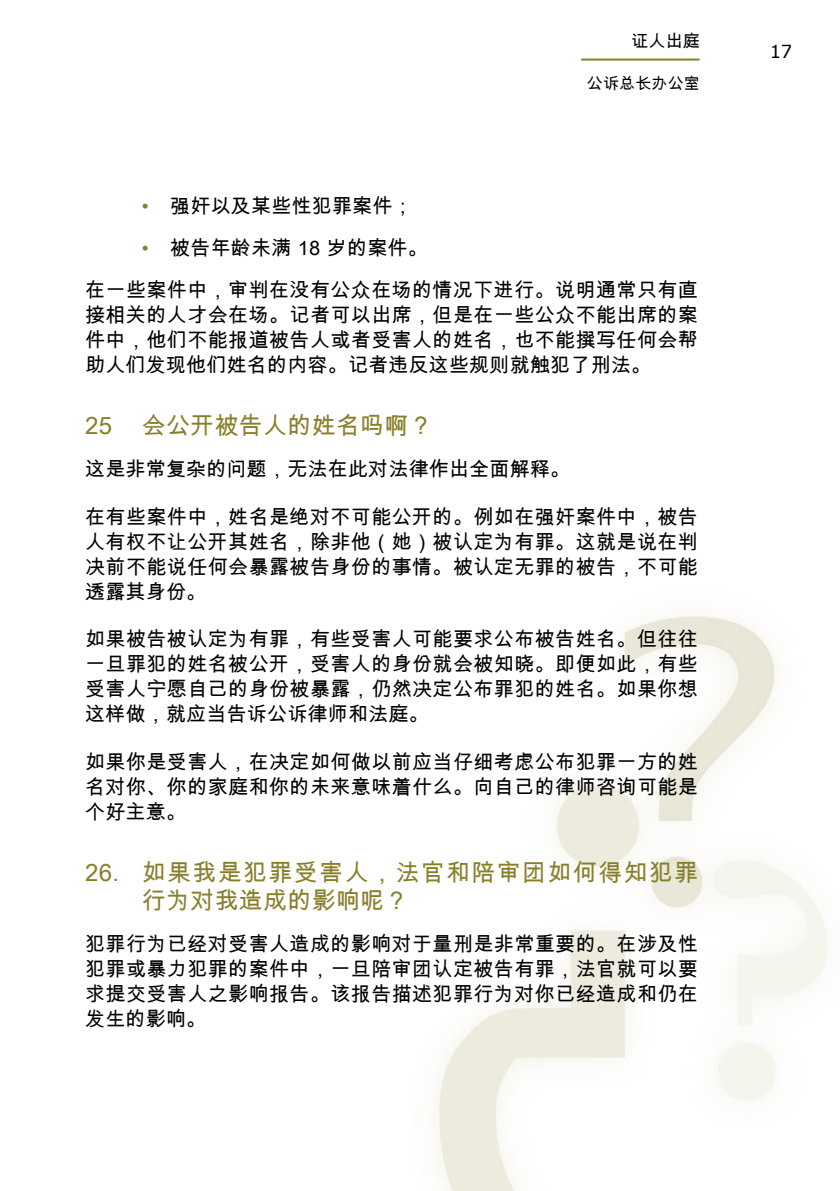
<style>
.page{position:relative;width:840px;height:1191px;background:#fff}
.page>*{position:absolute;margin:0;border:0;box-sizing:border-box;transform-origin:0 0}
.t1{font:24px/28px "Arial Unicode MS";letter-spacing:.055em;color:#887f2a}
.t2{font:24px "Arial Unicode MS";letter-spacing:.01em;color:#887f2a}
.t3{font:20px/25px "Arial Unicode MS";letter-spacing:.02em;color:#000;text-align:justify}
.t4{font:20px/42px "Arial Unicode MS";color:#887f2a}
.t5{font:18px "Verdana";color:#000}
.t6{font:17px "Arial Unicode MS";color:#000}
.t7{font:16px "Arial Unicode MS";letter-spacing:.01em;color:#000}
</style>
<div class="page">
<img style="left:434px;top:616px;width:394px;height:575px">
<hr style="left:581px;top:59px;width:118px;height:2px;background:#887f2a">
<p class="t6" style="left:631px;top:28px;width:70px">证人出庭</p>
<p class="t7" style="left:586px;top:72px;width:114px">公诉总长办公室</p>
<p class="t3" style="left:170px;top:193px;width:244px">强奸以及某些性犯罪案件；</p>
<p class="t3" style="left:170px;top:235px;width:259px">被告年龄未满 18 岁的案件。</p>
<p class="t3" style="left:85px;top:277px;width:614px">在一些案件中，审判在没有公众在场的情况下进行。说明通常只有直</p>
<p class="t3" style="left:85px;top:302px;width:614px">接相关的人才会在场。记者可以出席，但是在一些公众不能出席的案件中，他们不能报道被告人或者受害人的姓名，也不能撰写任何会帮助人们发现他们姓名的内容。记者违反这些规则就触犯了刑法。</p>
<p class="t4" style="left:142px;top:184px;width:8px">• •</p>
<p class="t2" style="left:85px;top:408px;width:349px">25 会公开被告人的姓名吗啊？</p>
<p class="t3" style="left:85px;top:456px;width:486px">这是非常复杂的问题，无法在此对法律作出全面解释。</p>
<p class="t3" style="left:85px;top:503px;width:614px">在有些案件中，姓名是绝对不可能公开的。例如在强奸案件中，被告人有权不让公开其姓名，除非他（她）被认定为有罪。这就是说在判决前不能说任何会暴露被告身份的事情。被认定无罪的被告，不可能透露其身份。</p>
<p class="t3" style="left:85px;top:626px;width:614px">如果被告被认定为有罪，有些受害人可能要求公布被告姓名。但往往一旦罪犯的姓名被公开，受害人的身份就会被知晓。即便如此，有些受害人宁愿自己的身份被暴露，仍然决定公布罪犯的姓名。如果你想这样做，就应当告诉公诉律师和法庭。</p>
<p class="t3" style="left:85px;top:749px;width:614px">如果你是受害人，在决定如何做以前应当仔细考虑公布犯罪一方的姓名对你、你的家庭和你的未来意味着什么。向自己的律师咨询可能是个好主意。</p>
<p class="t1" style="left:142px;top:858px;width:557px;text-indent:-57px">26. 如果我是犯罪受害人，法官和陪审团如何得知犯罪行为对我造成的影响呢？</p>
<p class="t3" style="left:85px;top:931px;width:614px">犯罪行为已经对受害人造成的影响对于量刑是非常重要的。在涉及性犯罪或暴力犯罪的案件中，一旦陪审团认定被告有罪，法官就可以要求提交受害人之影响报告。该报告描述犯罪行为对你已经造成和仍在发生的影响。</p>
<p class="t5" style="left:769px;top:40px;width:22px">17</p>
</div>
